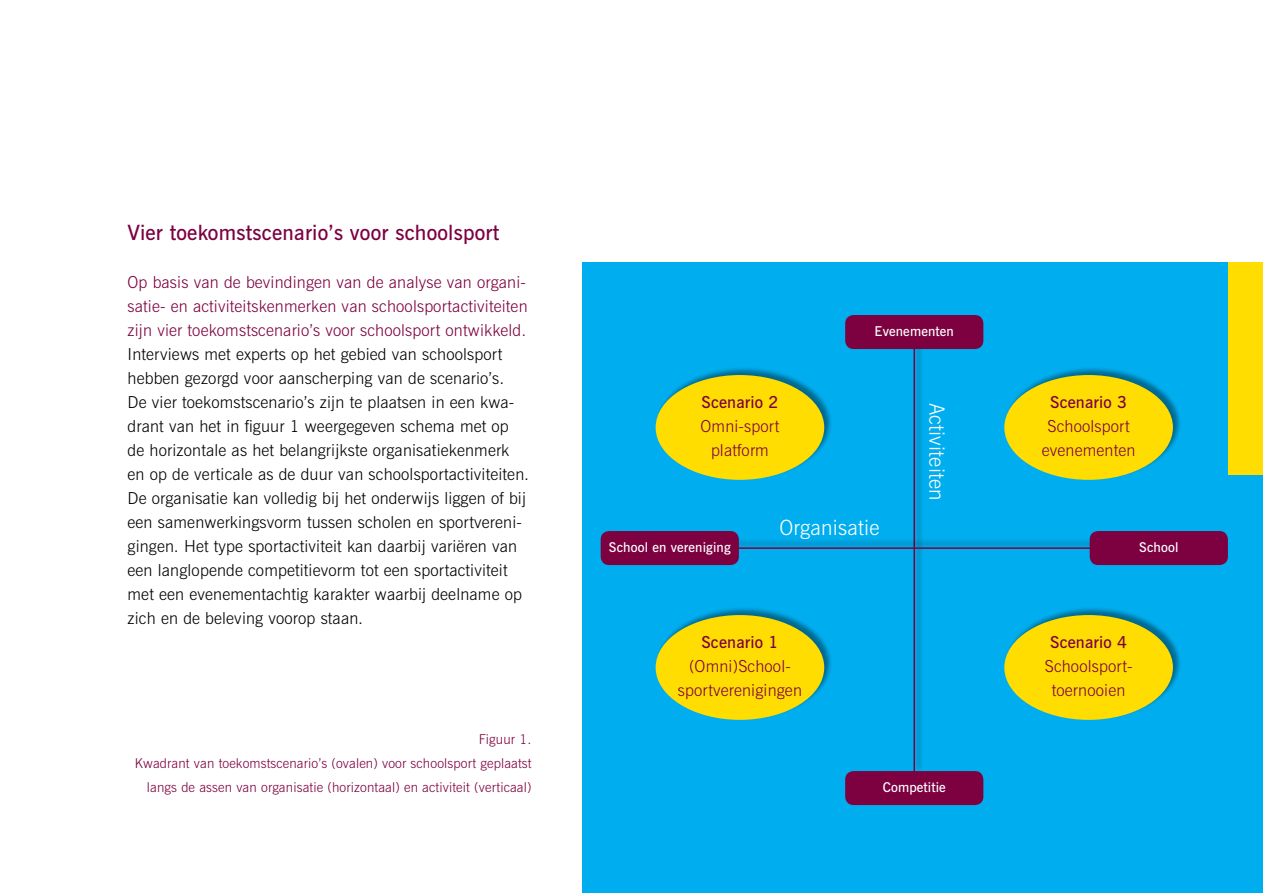
<style>
.page{position:relative;width:1263px;height:893px;background:#fff}
.page>*{position:absolute;margin:0;border:0;box-sizing:border-box;transform-origin:0 0}
.t1{font:600 21px "News Gothic BT";letter-spacing:.01em;color:#7d0040}
.t2{font:300 21px "News Gothic BT";letter-spacing:.01em;color:#fff}
.t3{font:300 16.5px/24px "News Gothic BT";letter-spacing:.01em;color:#000}
.t4{font:300 16.5px/24px "News Gothic BT";letter-spacing:.01em;color:#7d0040;text-align:center}
.t5{font:600 16.5px "News Gothic BT";letter-spacing:.01em;color:#7d0040}
.t6{font:300 13.5px/24px "News Gothic BT";letter-spacing:.01em;color:#7d0040;text-align:right}
.t7{font:600 13.5px "News Gothic BT";letter-spacing:.01em;color:#fff}
</style>
<div class="page">
<div style="left:583px;top:262px;width:680px;height:631px;background:#00aeef"></div>
<div style="left:913px;top:338px;width:11px;height:434px;background:#00a0dd"></div>
<hr style="left:913px;top:347px;width:2px;height:426px;background:#7d0040">
<div style="left:725px;top:538px;width:385px;height:11px;background:#000;opacity:.4"></div>
<hr style="left:725px;top:547px;width:377px;height:2px;background:#7d0040">
<div style="left:1229px;top:262px;width:34px;height:213px;background:#fd0"></div>
<div style="left:601px;top:531px;width:138px;height:34px;background:#7d0040;border-radius:9px"></div>
<div style="left:1090px;top:531px;width:138px;height:34px;background:#7d0040;border-radius:9px"></div>
<div style="left:845px;top:315px;width:138px;height:34px;background:#7d0040;border-radius:9px"></div>
<div style="left:845px;top:771px;width:138px;height:34px;background:#7d0040;border-radius:9px"></div>
<div style="left:655px;top:366px;width:178px;height:114px;background:#000;opacity:.4"></div>
<div style="left:656px;top:375px;width:168px;height:105px;background:#fd0;border-radius:50%"></div>
<div style="left:1004px;top:366px;width:177px;height:114px;background:#000;opacity:.4"></div>
<div style="left:1004px;top:375px;width:169px;height:105px;background:#fd0;border-radius:50%"></div>
<div style="left:655px;top:606px;width:178px;height:114px;background:#000;opacity:.4"></div>
<div style="left:656px;top:615px;width:168px;height:105px;background:#fd0;border-radius:50%"></div>
<div style="left:1004px;top:606px;width:177px;height:114px;background:#000;opacity:.4"></div>
<div style="left:1004px;top:615px;width:169px;height:105px;background:#fd0;border-radius:50%"></div>
<p class="t1" style="left:128px;top:220px;width:373px">Vier toekomstscenario’s voor schoolsport</p>
<p class="t4" style="left:128px;top:270px;width:402px;text-align:justify">Op basis van de bevindingen van de analyse van organi&shy;satie- en activiteitskenmerken van schoolsportactiviteiten zijn vier toekomstscenario’s voor schoolsport ontwikkeld.</p>
<p class="t3" style="left:128px;top:342px;width:403px">Interviews met experts op het gebied van schoolsport hebben gezorgd voor aanscherping van de scenario’s.<br>De vier toekomstscenario’s zijn te plaatsen in een kwa&shy;drant van het in figuur 1 weergegeven schema met op de horizontale as het belangrijkste organisatiekenmerk en op de verticale as de duur van schoolsportactiviteiten.<br>De organisatie kan volledig bij het onderwijs liggen of bij een samenwerkingsvorm tussen scholen en sportvereni&shy;gingen. Het type sportactiviteit kan daarbij variëren van een langlopende competitievorm tot een sportactiviteit met een evenementachtig karakter waarbij deelname op zich en de beleving voorop staan.</p>
<p class="t6" style="left:135px;top:727px;width:398px">Figuur 1.<br>Kwadrant van toekomstscenario’s (ovalen) voor schoolsport geplaatst langs de assen van organisatie (horizontaal) en activiteit (verticaal)</p>
<p class="t5" style="left:701px;top:392px;width:79px">Scenario 2</p>
<p class="t4" style="left:700px;top:414px;width:80px">Omni-sport platform</p>
<p class="t7" style="left:875px;top:323px;width:81px">Evenementen</p>
<p class="t2" style="left:949px;top:403px;width:99px;rotate:90deg">Activiteiten</p>
<p class="t2" style="left:779px;top:515px;width:101px">Organisatie</p>
<p class="t5" style="left:1050px;top:392px;width:79px">Scenario 3</p>
<p class="t4" style="left:1042px;top:414px;width:95px">Schoolsport evenementen</p>
<p class="t7" style="left:609px;top:539px;width:123px">School en vereniging</p>
<p class="t7" style="left:1139px;top:539px;width:41px">School</p>
<p class="t5" style="left:701px;top:632px;width:79px">Scenario 1</p>
<p class="t4" style="left:678px;top:654px;width:126px">(Omni)School&shy;sportverenigingen</p>
<p class="t7" style="left:883px;top:779px;width:65px">Competitie</p>
<p class="t5" style="left:1050px;top:632px;width:79px">Scenario 4</p>
<p class="t4" style="left:1045px;top:654px;width:89px">Schoolsport&shy;toernooien</p>
</div>
